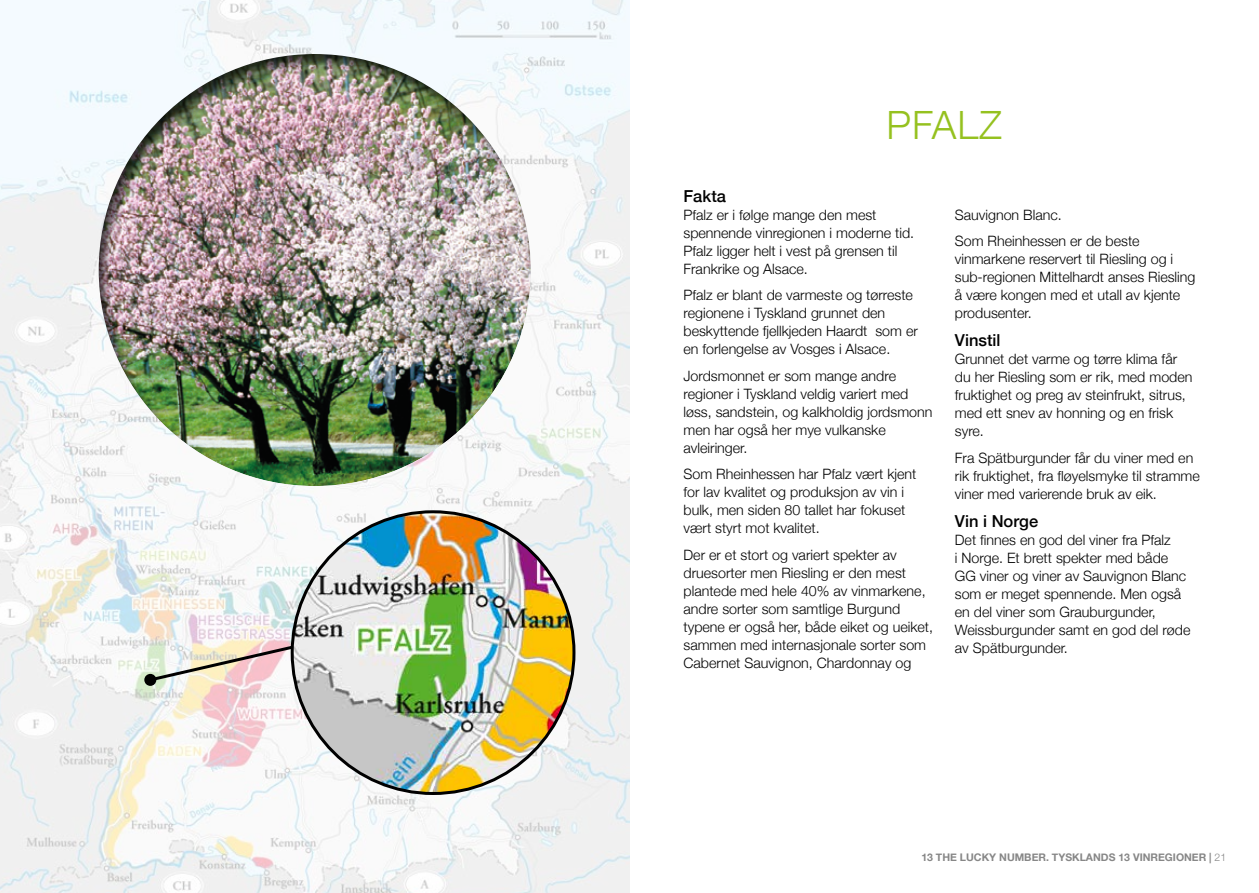
<style>
.page{position:relative;width:1259px;height:893px;background:#fff}
.page>*{position:absolute;margin:0;border:0;box-sizing:border-box;transform-origin:0 0}
.t1{font:300 39px "Helvetica Neue";letter-spacing:.025em;color:#95c11f}
.t2{font:500 16.5px "Helvetica Neue";color:#000}
.t3{font:300 14.25px/18px "Helvetica Neue";color:#000}
.t4{font:700 10.5px "Helvetica Neue";color:#878787}
.s1{font-weight:300}
</style>
<div class="page">
<img style="left:0;top:0;width:629px;height:893px">
<svg style="left:147px;top:634px;width:147px;height:49px"></svg>
<div style="left:144px;top:674px;width:12px;height:12px;background:#000;border-radius:50%"></div>
<img style="left:292px;top:512px;width:282px;height:281px;border-radius:141px">
<div style="left:98px;top:52px;width:435px;height:437px;background:#000;opacity:.75"></div>
<h1 class="t1" style="left:886px;top:93px;width:117px">PFALZ</h1>
<p class="t2" style="left:683px;top:183px;width:44px">Fakta</p>
<p class="t3" style="left:683px;top:205px;width:232px">Pfalz er i følge mange den mest spennende vinregionen i moderne tid.<br>Pfalz ligger helt i vest på grensen til<br>Frankrike og Alsace.</p>
<p class="t3" style="left:683px;top:285px;width:236px">Pfalz er blant de varmeste og tørreste regionene i Tyskland grunnet den beskyttende fjellkjeden Haardt som er en forlengelse av Vosges i Alsace.</p>
<p class="t3" style="left:683px;top:366px;width:250px">Jordsmonnet er som mange andre regioner i Tyskland veldig variert med løss, sandstein, og kalkholdig jordsmonn men har også her mye vulkanske avleiringer.</p>
<p class="t3" style="left:683px;top:464px;width:234px">Som Rheinhessen har Pfalz vært kjent for lav kvalitet og produksjon av vin i bulk, men siden 80 tallet har fokuset vært styrt mot kvalitet.</p>
<p class="t3" style="left:683px;top:545px;width:251px">Der er et stort og variert spekter av druesorter men Riesling er den mest plantede med hele 40% av vinmarkene, andre sorter som samtlige Burgund typene er også her, både eiket og ueiket, sammen med internasjonale sorter som Cabernet Sauvignon, Chardonnay og</p>
<p class="t3" style="left:955px;top:200px;width:186px;line-height:26.5px">Sauvignon Blanc.<br>Som Rheinhessen er de beste</p>
<p class="t3" style="left:955px;top:249px;width:242px">vinmarkene reservert til Riesling og i sub-regionen Mittelhardt anses Riesling å være kongen med et utall av kjente produsenter.</p>
<p class="t2" style="left:955px;top:327px;width:47px">Vinstil</p>
<p class="t3" style="left:955px;top:349px;width:239px">Grunnet det varme og tørre klima får du her Riesling som er rik, med moden fruktighet og preg av steinfrukt, sitrus, med ett snev av honning og en frisk syre.</p>
<p class="t3" style="left:955px;top:448px;width:246px">Fra Spätburgunder får du viner med en rik fruktighet, fra fløyelsmyke til stramme viner med varierende bruk av eik.</p>
<p class="t2" style="left:955px;top:508px;width:85px">Vin i Norge</p>
<p class="t3" style="left:955px;top:530px;width:237px">Det finnes en god del viner fra Pfalz<br>i Norge. Et brett spekter med både<br>GG viner og viner av Sauvignon Blanc som er meget spennende. Men også en del viner som Grauburgunder,<br>Weissburgunder samt en god del røde av Spätburgunder.</p>
<p class="t4" style="left:921px;top:849px;width:306px">13 THE LUCKY NUMBER. TYSKLANDS 13 VINREGIONER | <span class="s1">21</span></p>
</div>
